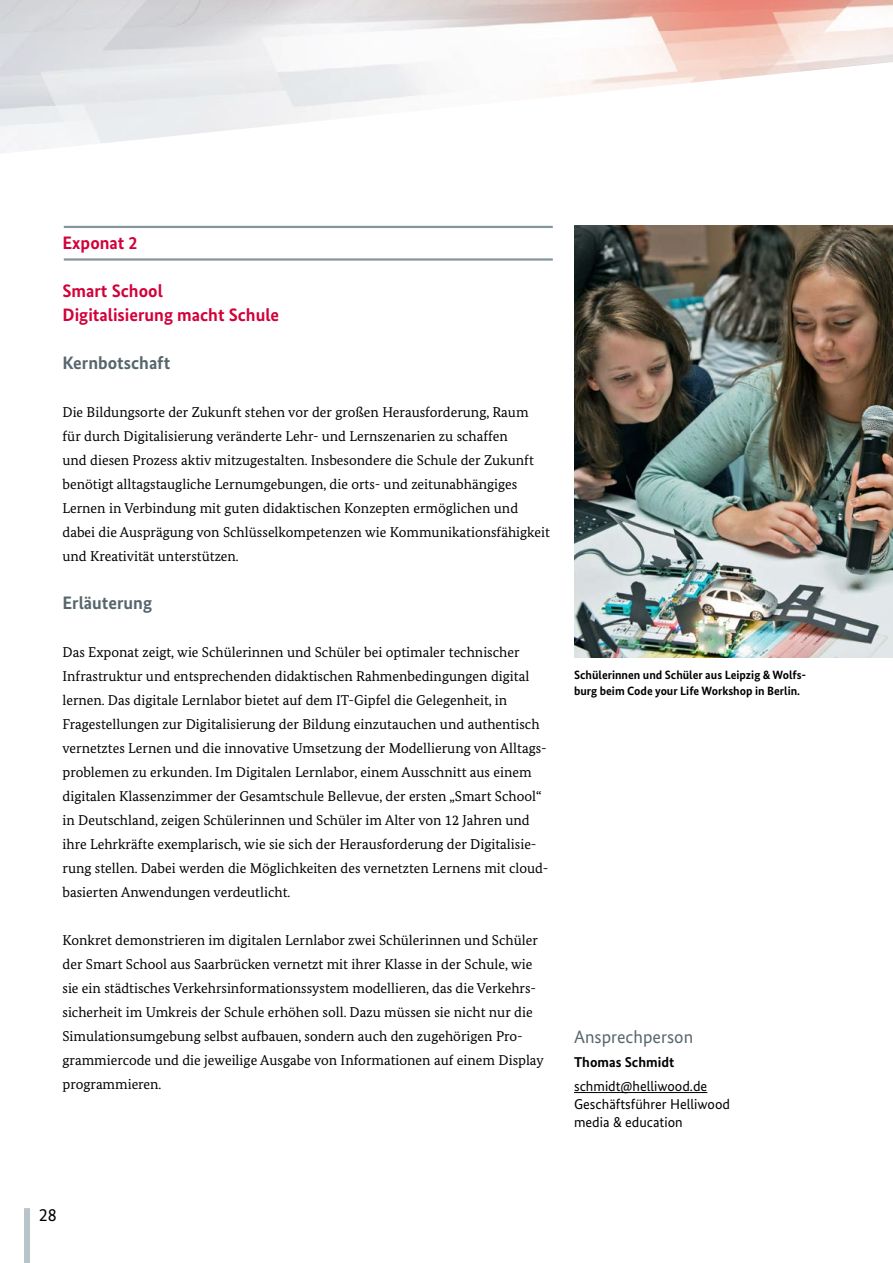
<style>
.page{position:relative;width:893px;height:1263px;background:#fff}
.page>*{position:absolute;margin:0;border:0;box-sizing:border-box;transform-origin:0 0}
.t1{font:700 18px/24px "Bundes Sans";color:#d3003a}
.t2{font:700 18px "Bundes Sans";color:#57666d}
.t3{font:18px "Bundes Sans";color:#57666d}
.t4{font:18px "Bundes Sans";color:#000}
.t5{font:14.25px/24px "Bundes Serif";color:#000}
.t6{font:14.25px/18px "Bundes Sans";color:#000}
.t7{font:700 14.25px "Bundes Sans";color:#000}
.t8{font:700 12px/15.8px "Bundes Sans";color:#000}
</style>
<div class="page">
<div style="left:24px;top:1208px;width:6px;height:55px;background:#b9c4c9"></div>
<hr style="left:64px;top:226px;width:489px;height:2px;background:#87959d">
<hr style="left:64px;top:258px;width:489px;height:3px;background:#87959d">
<img style="left:574px;top:226px;width:319px;height:432px">
<hr style="left:574px;top:1092px;width:133px;height:1px;background:#000">
<p class="t1" style="left:63px;top:230px;width:77px">Exponat 2</p>
<p class="t1" style="left:63px;top:278px;width:218px">Smart School<br>Digitalisierung macht Schule</p>
<p class="t2" style="left:63px;top:351px;width:109px">Kernbotschaft</p>
<p class="t5" style="left:63px;top:400px;width:489px">Die Bildungsorte der Zukunft stehen vor der großen Herausforderung, Raum für durch Digitalisierung veränderte Lehr- und Lernszenarien zu schaffen<br>und diesen Prozess aktiv mitzugestalten. Insbesondere die Schule der Zukunft benötigt alltagstaugliche Lernumgebungen, die orts- und zeitunabhängiges Lernen in Verbindung mit guten didaktischen Konzepten ermöglichen und dabei die Ausprägung von Schlüsselkompetenzen wie Kommunikationsfähigkeit und Kreativität unterstützen.</p>
<p class="t2" style="left:63px;top:591px;width:91px">Erläuterung</p>
<p class="t5" style="left:63px;top:640px;width:488px">Das Exponat zeigt, wie Schülerinnen und Schüler bei optimaler technischer Infrastruktur und entsprechenden didaktischen Rahmenbedingungen digital lernen. Das digitale Lernlabor bietet auf dem IT-Gipfel die Gelegenheit, in Fragestellungen zur Digitalisierung der Bildung einzutauchen und authentisch vernetztes Lernen und die innovative Umsetzung der Modellierung von Alltags&shy;problemen zu erkunden. Im Digitalen Lernlabor, einem Ausschnitt aus einem digitalen Klassenzimmer der Gesamtschule Bellevue, der ersten „Smart School“ in Deutschland, zeigen Schülerinnen und Schüler im Alter von 12 Jahren und ihre Lehrkräfte exemplarisch, wie sie sich der Herausforderung der Digitalisie&shy;rung stellen. Dabei werden die Möglichkeiten des vernetzten Lernens mit cloud&shy;basierten Anwendungen verdeutlicht.</p>
<p class="t5" style="left:63px;top:928px;width:483px">Konkret demonstrieren im digitalen Lernlabor zwei Schülerinnen und Schüler der Smart School aus Saarbrücken vernetzt mit ihrer Klasse in der Schule, wie sie ein städtisches Verkehrsinformationssystem modellieren, das die Verkehrs&shy;sicherheit im Umkreis der Schule erhöhen soll. Dazu müssen sie nicht nur die Simulationsumgebung selbst aufbauen, sondern auch den zugehörigen Pro&shy;grammiercode und die jeweilige Ausgabe von Informationen auf einem Display programmieren.</p>
<p class="t8" style="left:574px;top:667px;width:234px">Schülerinnen und Schüler aus Leipzig &amp; Wolfs&shy;burg beim Code your Life Workshop in Berlin.</p>
<p class="t3" style="left:574px;top:1025px;width:121px">Ansprechperson</p>
<p class="t7" style="left:574px;top:1053px;width:102px">Thomas Schmidt</p>
<p class="t6" style="left:574px;top:1077px;width:157px">schmidt@helliwood.de<br>Geschäftsführer Helliwood media &amp; education</p>
<p class="t4" style="left:39px;top:1203px;width:19px">28</p>
</div>
